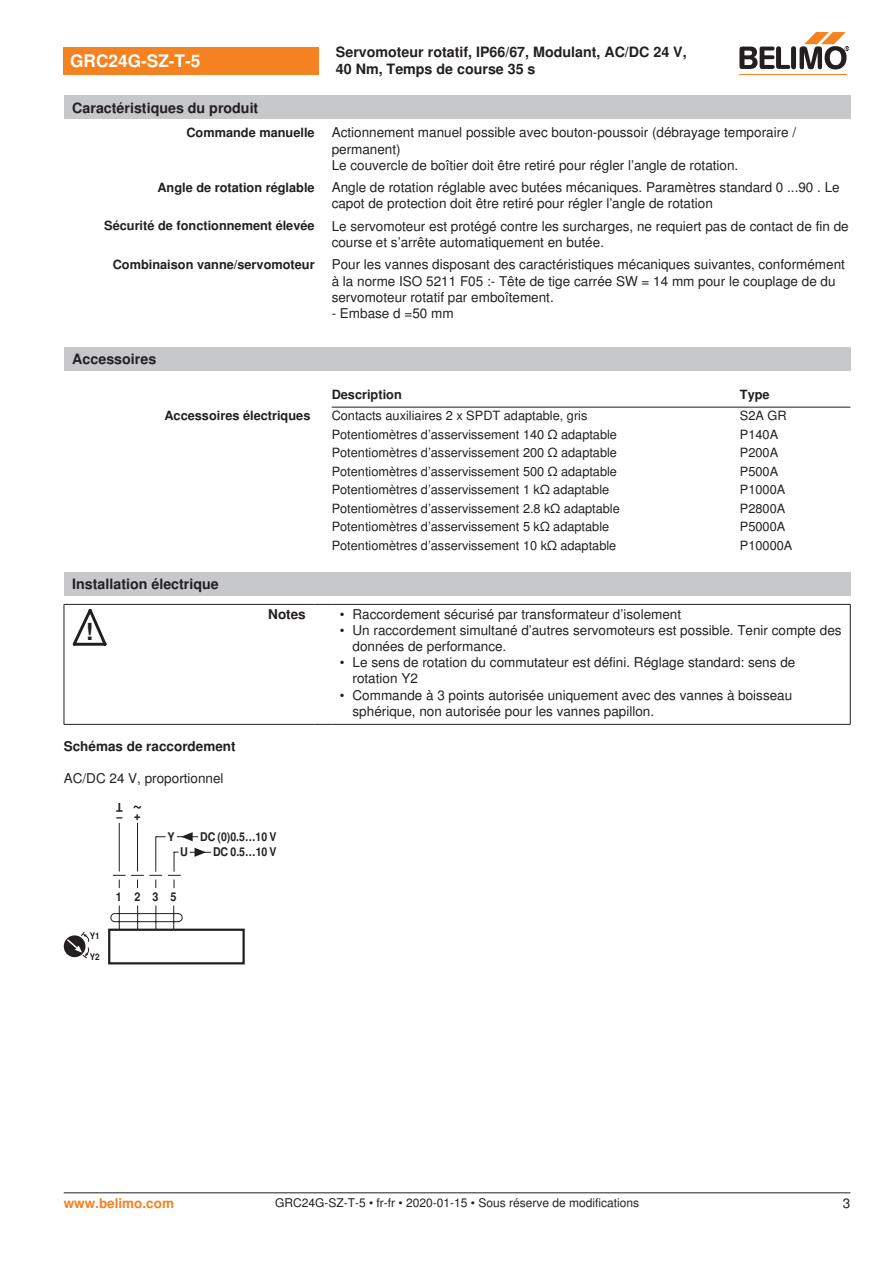
<style>
.page{position:relative;width:893px;height:1263px;background:#fff}
.page>*{position:absolute;margin:0;border:0;box-sizing:border-box;transform-origin:0 0}
.t1{font:700 23.55px "Nimbus Sans BEL";color:#231f20}
.t2{font:700 18px "Nimbus Sans BEL";color:#231f20;scale:.9 1}
.t3{font:700 17.25px "Nimbus Sans BEL";color:#fff}
.t4{font:700 14.25px/17.1px "Nimbus Sans BEL";color:#231f20}
.Bulletpoints{font:13.5px/16.2px "Nimbus Sans BEL";color:#231f20}
.Tabellenkopf_rechtsb{font:700 13.5px "Nimbus Sans BEL";color:#231f20}
.Anschluss_Schema_Bas{font:13.5px "Nimbus Sans BEL";color:#231f20}
.t5{font:700 13.5px "Nimbus Sans BEL";color:#f58220}
.Rechtsbündig_Footer{font:13.5px "Nimbus Sans BEL";color:#231f20}
.Tabellentext_1mm{font:12.75px "Nimbus Sans BEL";color:#231f20}
.Rechtsbündig{font:700 12.75px "Nimbus Sans BEL";color:#231f20}
.Tabellenkopf_rechtsb-2{font:700 12.75px "Nimbus Sans BEL";color:#231f20}
.Tabellenkopf{font:700 12.75px "Nimbus Sans BEL";color:#231f20}
.Footer_EU_center{font:12px "Nimbus Sans BEL";color:#231f20}
.t6{font:700 12px/15.5px "Nimbus Sans BEL";color:#231f20;text-align:right;scale:.88 1}
.t7{font:700 12px "Nimbus Sans BEL";color:#231f20;scale:.9 1}
.t8{font:700 9px "Nimbus Sans BEL";color:#231f20;scale:.9 1}
</style>
<div class="page">
<div style="left:64px;top:347px;width:786px;height:24px;background:#c7c8ca"></div>
<hr style="left:332px;top:407px;width:408px;height:1px;background:#231f20">
<hr style="left:740px;top:407px;width:110px;height:1px;background:#231f20">
<div style="left:64px;top:572px;width:786px;height:24px;background:#c7c8ca"></div>
<hr style="left:64px;top:605px;width:1px;height:119px;background:#231f20">
<hr style="left:850px;top:605px;width:1px;height:119px;background:#231f20">
<hr style="left:64px;top:604px;width:51px;height:1px;background:#231f20">
<hr style="left:115px;top:604px;width:199px;height:1px;background:#231f20">
<svg style="left:314px;top:604px;width:17px;height:1px"></svg>
<hr style="left:331px;top:604px;width:519px;height:1px;background:#231f20">
<hr style="left:64px;top:724px;width:51px;height:1px;background:#231f20">
<hr style="left:115px;top:724px;width:199px;height:1px;background:#231f20">
<svg style="left:314px;top:724px;width:17px;height:1px"></svg>
<hr style="left:331px;top:724px;width:519px;height:1px;background:#231f20">
<svg style="left:73px;top:609px;width:34px;height:37px"></svg>
<svg style="left:65px;top:932px;width:24px;height:26px"></svg>
<div style="left:108px;top:928px;width:137px;height:36px;border:2px solid #231f20"></div>
<svg style="left:110px;top:822px;width:101px;height:108px"></svg>
<div style="left:64px;top:47px;width:255px;height:27px;background:#f58220"></div>
<hr style="left:739px;top:74px;width:107px;height:1px;background:#f58220">
<svg style="left:739px;top:32px;width:110px;height:38px"></svg>
<div style="left:64px;top:96px;width:786px;height:23px;background:#c7c8ca"></div>
<hr style="left:64px;top:1192px;width:786px;height:1px;background:#231f20">
<p class="t3" style="left:70px;top:51px;width:132px">GRC24G-SZ-T-5</p>
<p class="t4" style="left:336px;top:44px;width:352px">Servomoteur rotatif, IP66/67, Modulant, AC/DC 24 V,<br>40 Nm, Temps de course 35 s</p>
<p class="t4" style="left:72px;top:100px;width:188px">Caractéristiques du produit</p>
<p class="Rechtsbündig" style="left:186px;top:125px;width:130px">Commande manuelle</p>
<p class="Bulletpoints" style="left:332px;top:125px;width:466px">Actionnement manuel possible avec bouton-poussoir (débrayage temporaire / permanent)</p>
<p class="Bulletpoints" style="left:332px;top:157px;width:408px">Le couvercle de boîtier doit être retiré pour régler l’angle de rotation.</p>
<p class="Rechtsbündig" style="left:157px;top:180px;width:159px">Angle de rotation réglable</p>
<p class="Bulletpoints" style="left:332px;top:180px;width:510px">Angle de rotation réglable avec butées mécaniques. Paramètres standard 0 ...90 . Le capot de protection doit être retiré pour régler l’angle de rotation</p>
<p class="Rechtsbündig" style="left:104px;top:218px;width:212px">Sécurité de fonctionnement élevée</p>
<p class="Bulletpoints" style="left:332px;top:218px;width:519px">Le servomoteur est protégé contre les surcharges, ne requiert pas de contact de fin de course et s’arrête automatiquement en butée.</p>
<p class="Rechtsbündig" style="left:113px;top:257px;width:203px">Combinaison vanne/servomoteur</p>
<p class="Bulletpoints" style="left:332px;top:257px;width:515px">Pour les vannes disposant des caractéristiques mécaniques suivantes, conformément à la norme ISO 5211 F05 :- Tête de tige carrée SW = 14 mm pour le couplage de du servomoteur rotatif par emboîtement.</p>
<p class="Bulletpoints" style="left:332px;top:305px;width:123px">- Embase d =50 mm</p>
<p class="t4" style="left:72px;top:351px;width:85px">Accessoires</p>
<p class="Tabellenkopf" style="left:332px;top:387px;width:72px">Description</p>
<p class="Tabellenkopf" style="left:740px;top:387px;width:31px">Type</p>
<p class="Tabellenkopf_rechtsb-2" style="left:164px;top:408px;width:147px">Accessoires électriques</p>
<p class="Tabellentext_1mm" style="left:332px;top:408px;width:257px">Contacts auxiliaires 2 x SPDT adaptable, gris</p>
<p class="Tabellentext_1mm" style="left:740px;top:408px;width:48px">S2A GR</p>
<p class="Tabellentext_1mm" style="left:332px;top:426px;width:287px">Potentiomètres d’asservissement 140 Ω adaptable</p>
<p class="Tabellentext_1mm" style="left:740px;top:426px;width:40px">P140A</p>
<p class="Tabellentext_1mm" style="left:332px;top:445px;width:287px">Potentiomètres d’asservissement 200 Ω adaptable</p>
<p class="Tabellentext_1mm" style="left:740px;top:445px;width:40px">P200A</p>
<p class="Tabellentext_1mm" style="left:332px;top:463px;width:287px">Potentiomètres d’asservissement 500 Ω adaptable</p>
<p class="Tabellentext_1mm" style="left:740px;top:463px;width:40px">P500A</p>
<p class="Tabellentext_1mm" style="left:332px;top:482px;width:279px">Potentiomètres d’asservissement 1 kΩ adaptable</p>
<p class="Tabellentext_1mm" style="left:740px;top:482px;width:47px">P1000A</p>
<p class="Tabellentext_1mm" style="left:332px;top:500px;width:290px">Potentiomètres d’asservissement 2.8 kΩ adaptable</p>
<p class="Tabellentext_1mm" style="left:740px;top:500px;width:47px">P2800A</p>
<p class="Tabellentext_1mm" style="left:332px;top:519px;width:279px">Potentiomètres d’asservissement 5 kΩ adaptable</p>
<p class="Tabellentext_1mm" style="left:740px;top:519px;width:47px">P5000A</p>
<p class="Tabellentext_1mm" style="left:332px;top:537px;width:286px">Potentiomètres d’asservissement 10 kΩ adaptable</p>
<p class="Tabellentext_1mm" style="left:740px;top:537px;width:54px">P10000A</p>
<p class="t4" style="left:72px;top:576px;width:148px">Installation électrique</p>
<p class="t1" style="left:86px;top:617px;width:9px">!</p>
<p class="Tabellenkopf_rechtsb" style="left:268px;top:606px;width:39px">Notes</p>
<p class="Bulletpoints" style="left:340px;top:606px;width:343px">• Raccordement sécurisé par transformateur d’isolement</p>
<p class="Bulletpoints" style="left:353px;top:622px;width:490px;text-indent:-13px">• Un raccordement simultané d’autres servomoteurs est possible. Tenir compte des données de performance.</p>
<p class="Bulletpoints" style="left:353px;top:655px;width:444px;text-indent:-13px">• Le sens de rotation du commutateur est défini. Réglage standard: sens de rotation Y2</p>
<p class="Bulletpoints" style="left:353px;top:687px;width:441px;text-indent:-13px">• Commande à 3 points autorisée uniquement avec des vannes à boisseau sphérique, non autorisée pour les vannes papillon.</p>
<p class="Tabellenkopf_rechtsb" style="left:64px;top:738px;width:173px">Schémas de raccordement</p>
<p class="Anschluss_Schema_Bas" style="left:64px;top:770px;width:161px">AC/DC 24 V, proportionnel</p>
<p class="t7" style="left:123px;top:812px;width:9px;rotate:-180deg">T</p>
<p class="t2" style="left:142px;top:817px;width:12px;rotate:-180deg">~</p>
<p class="t8" style="left:90px;top:933px;width:13px">Y1</p>
<p class="t8" style="left:90px;top:953px;width:13px">Y2</p>
<p class="t7" style="left:116px;top:812px;width:29px">– +</p>
<p class="t7" style="left:167px;top:832px;width:10px">Y</p>
<p class="t7" style="left:180px;top:847px;width:10px">U</p>
<p class="t6" style="left:200px;top:830px;width:89px">DC (0)0.5…10 V<br>DC 0.5…10 V</p>
<p class="t7" style="left:116px;top:892px;width:69px">1235</p>
<p class="t5" style="left:64px;top:1195px;width:112px">www.belimo.com</p>
<p class="Footer_EU_center" style="left:275px;top:1196px;width:366px">GRC24G-SZ-T-5 • fr-fr • 2020-01-15 • Sous réserve de modifications</p>
<p class="Rechtsbündig_Footer" style="left:843px;top:1195px;width:9px">3</p>
</div>
